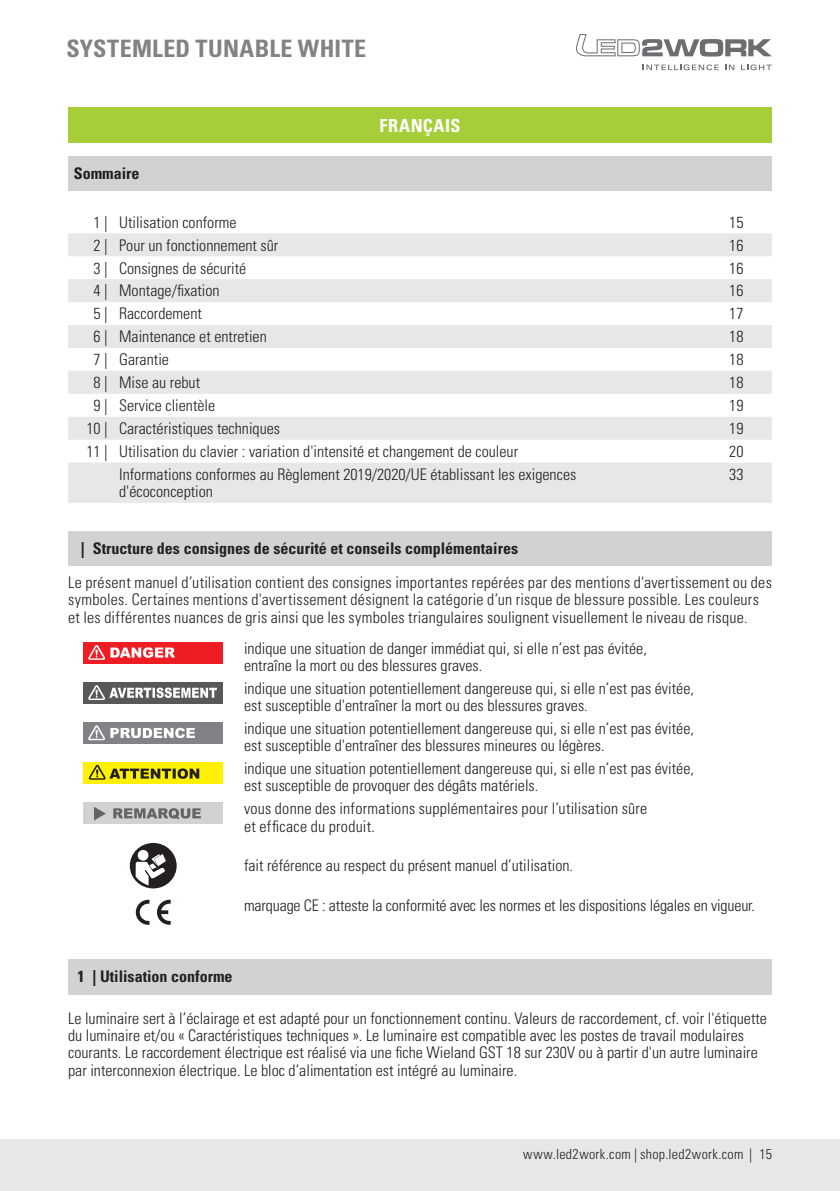
<style>
.page{position:relative;width:840px;height:1191px;background:#fff}
.page>*{position:absolute;margin:0;border:0;box-sizing:border-box;transform-origin:0 0}
.t1{font:700 condensed 24px "Univers LT Std";letter-spacing:.02em;color:#808285}
.t2{font:700 condensed 18px "Univers LT Std";letter-spacing:.035em;color:#fff}
.t3{font:300 condensed 16px/17.2px "Univers LT Std";color:#231f20}
.t4{font:700 condensed 16px "Univers LT Std";color:#231f20}
.t5{font:300 condensed 14px "Univers LT Std";letter-spacing:.025em;color:#231f20}
</style>
<div class="page">
<div style="left:0;top:1140px;width:839px;height:51px;background:#e6e7e9"></div>
<svg style="left:576px;top:34px;width:195px;height:23px"></svg>
<svg style="left:642px;top:64px;width:76px;height:6px"></svg>
<svg style="left:725px;top:65px;width:9px;height:5px"></svg>
<svg style="left:741px;top:64px;width:30px;height:6px"></svg>
<div style="left:68px;top:108px;width:703px;height:35px;background:#a6ce39"></div>
<div style="left:68px;top:156px;width:703px;height:34px;background:#d1d2d4"></div>
<svg style="left:68px;top:233px;width:703px;height:207px;fill:#e6e7e9"></svg>
<div style="left:68px;top:463px;width:703px;height:40px;background:#e6e7e9"></div>
<div style="left:68px;top:531px;width:703px;height:34px;background:#d1d2d4"></div>
<div style="left:84px;top:642px;width:139px;height:21px;background:#ee1d23"></div>
<svg style="left:88px;top:645px;width:87px;height:15px"></svg>
<div style="left:84px;top:682px;width:139px;height:21px;background:#57585a"></div>
<svg style="left:88px;top:685px;width:129px;height:15px"></svg>
<div style="left:84px;top:722px;width:139px;height:21px;background:#808285"></div>
<svg style="left:88px;top:725px;width:107px;height:15px"></svg>
<div style="left:84px;top:762px;width:139px;height:22px;background:#fff101"></div>
<svg style="left:89px;top:765px;width:110px;height:14px"></svg>
<div style="left:84px;top:802px;width:139px;height:22px;background:#d1d2d4"></div>
<svg style="left:94px;top:807px;width:12px;height:13px"></svg>
<svg style="left:113px;top:808px;width:88px;height:11px"></svg>
<svg style="left:130px;top:843px;width:46px;height:45px"></svg>
<svg style="left:135px;top:899px;width:14px;height:26px"></svg>
<svg style="left:157px;top:899px;width:14px;height:26px"></svg>
<div style="left:68px;top:958px;width:703px;height:36px;background:#d1d2d4"></div>
<h1 class="t1" style="left:32px;top:33px;width:336px">BA SYSTEMLED TUNABLE WHITE</h1>
<p class="t2" style="left:379px;top:114px;width:82px">FRANÇAIS</p>
<p class="t4" style="left:74px;top:164px;width:67px">Sommaire</p>
<p class="t3" style="left:94px;top:213px;width:144px">1 | Utilisation conforme</p>
<p class="t3" style="left:728px;top:213px;width:16px">15</p>
<p class="t3" style="left:94px;top:236px;width:186px">2 | Pour un fonctionnement sûr</p>
<p class="t3" style="left:728px;top:236px;width:16px">16</p>
<p class="t3" style="left:94px;top:259px;width:154px">3 | Consignes de sécurité</p>
<p class="t3" style="left:728px;top:259px;width:16px">16</p>
<p class="t3" style="left:94px;top:282px;width:127px">4 | Montage/fixation</p>
<p class="t3" style="left:728px;top:282px;width:16px">16</p>
<p class="t3" style="left:94px;top:305px;width:110px">5 | Raccordement</p>
<p class="t3" style="left:728px;top:305px;width:16px">17</p>
<p class="t3" style="left:94px;top:328px;width:175px">6 | Maintenance et entretien</p>
<p class="t3" style="left:728px;top:328px;width:16px">18</p>
<p class="t3" style="left:94px;top:351px;width:77px">7 | Garantie</p>
<p class="t3" style="left:728px;top:351px;width:16px">18</p>
<p class="t3" style="left:94px;top:374px;width:108px">8 | Mise au rebut</p>
<p class="t3" style="left:728px;top:374px;width:16px">18</p>
<p class="t3" style="left:94px;top:397px;width:123px">9 | Service clientèle</p>
<p class="t3" style="left:728px;top:397px;width:16px">19</p>
<p class="t3" style="left:86px;top:420px;width:195px">10 | Caractéristiques techniques</p>
<p class="t3" style="left:728px;top:420px;width:16px">19</p>
<p class="t3" style="left:86px;top:443px;width:433px">11 | Utilisation du clavier : variation d'intensité et changement de couleur</p>
<p class="t3" style="left:728px;top:443px;width:16px">20</p>
<p class="t3" style="left:119px;top:466px;width:458px">Informations conformes au Règlement 2019/2020/UE établissant les exigences d'écoconception</p>
<p class="t3" style="left:728px;top:466px;width:16px">33</p>
<p class="t4" style="left:81px;top:538px;width:438px">| Structure des consignes de sécurité et conseils complémentaires</p>
<p class="t3" style="left:68px;top:574px;width:705px">Le présent manuel d’utilisation contient des consignes importantes repérées par des mentions d'avertissement ou des symboles. Certaines mentions d'avertissement désignent la catégorie d’un risque de blessure possible. Les couleurs et les différentes nuances de gris ainsi que les symboles triangulaires soulignent visuellement le niveau de risque.</p>
<p class="t3" style="left:244px;top:639px;width:404px">indique une situation de danger immédiat qui, si elle n’est pas évitée, entraîne la mort ou des blessures graves.</p>
<p class="t3" style="left:244px;top:679px;width:451px">indique une situation potentiellement dangereuse qui, si elle n’est pas évitée, est susceptible d'entraîner la mort ou des blessures graves.</p>
<p class="t3" style="left:244px;top:719px;width:451px">indique une situation potentiellement dangereuse qui, si elle n’est pas évitée, est susceptible d'entraîner des blessures mineures ou légères.</p>
<p class="t3" style="left:244px;top:760px;width:451px">indique une situation potentiellement dangereuse qui, si elle n’est pas évitée, est susceptible de provoquer des dégâts matériels.</p>
<p class="t3" style="left:244px;top:800px;width:404px">vous donne des informations supplémentaires pour l’utilisation sûre et efficace du produit.</p>
<p class="t3" style="left:244px;top:857px;width:330px">fait référence au respect du présent manuel d’utilisation.</p>
<p class="t3" style="left:244px;top:897px;width:512px">marquage CE : atteste la conformité avec les normes et les dispositions légales en vigueur.</p>
<p class="t4" style="left:77px;top:966px;width:157px">1 | Utilisation conforme</p>
<p class="t3" style="left:68px;top:1009px;width:700px">Le luminaire sert à l’éclairage et est adapté pour un fonctionnement continu. Valeurs de raccordement, cf. voir l'étiquette du luminaire et/ou « Caractéristiques techniques ». Le luminaire est compatible avec les postes de travail modulaires courants. Le raccordement électrique est réalisé via une fiche Wieland GST 18 sur 230V ou à partir d'un autre luminaire par interconnexion électrique. Le bloc d’alimentation est intégré au luminaire.</p>
<p class="t5" style="left:523px;top:1145px;width:250px">www.led2work.com | shop.led2work.com | 15</p>
</div>
